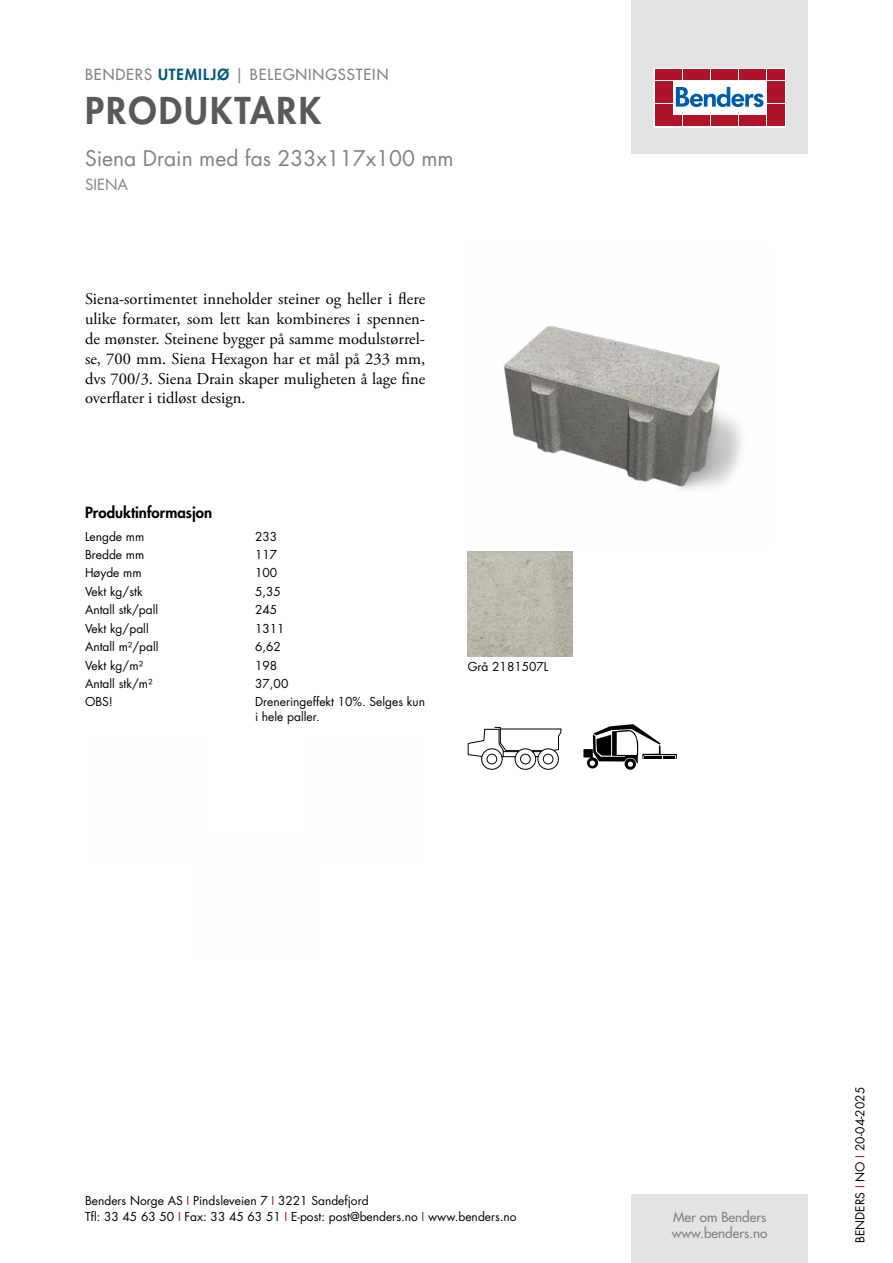
<style>
.page{position:relative;width:893px;height:1263px;background:#fff}
.page>*{position:absolute;margin:0;border:0;box-sizing:border-box;transform-origin:0 0}
.t1{font:800 36px "Futura Std";letter-spacing:.06em;color:#58595b}
.t2{font:21px "Futura Std";color:#808285}
.t3{font:16.5px/19.8px "Adobe Garamond Pro";color:#000;text-align:justify}
.t4{font:500 15px "Futura Std";letter-spacing:.06em;color:#808285}
.t5{font:800 15px "Futura Std";color:#000}
.t6{font:15px "Futura Std";color:#808285}
.t7{font:500 13.5px/16.2px "Futura Std";color:#808285}
.t8{font:12px/16.5px "Futura Std";color:#000}
.s1{font-weight:800;color:#005a7c}
.s2{color:#ae132a}
</style>
<div class="page">
<div style="left:631px;top:0;width:177px;height:153px;background:#e2e3e4"></div>
<div style="left:631px;top:1195px;width:177px;height:68px;background:#e2e3e4"></div>
<svg style="left:656px;top:70px;width:128px;height:55px;fill:#fff"></svg>
<div style="left:654px;top:68px;width:132px;height:59px;border:1px solid #fff"></div>
<div style="left:655px;top:70px;width:8px;height:10px;background:#ae132a"></div>
<div style="left:664px;top:70px;width:8px;height:10px;background:#ae132a"></div>
<div style="left:655px;top:81px;width:8px;height:10px;background:#ae132a"></div>
<div style="left:664px;top:81px;width:8px;height:10px;background:#ae132a"></div>
<div style="left:655px;top:93px;width:8px;height:10px;background:#ae132a"></div>
<div style="left:664px;top:93px;width:8px;height:10px;background:#ae132a"></div>
<div style="left:655px;top:104px;width:8px;height:11px;background:#ae132a"></div>
<div style="left:664px;top:104px;width:8px;height:11px;background:#ae132a"></div>
<div style="left:655px;top:116px;width:8px;height:10px;background:#ae132a"></div>
<div style="left:664px;top:116px;width:8px;height:10px;background:#ae132a"></div>
<div style="left:674px;top:70px;width:8px;height:10px;background:#ae132a"></div>
<div style="left:683px;top:70px;width:8px;height:10px;background:#ae132a"></div>
<div style="left:692px;top:70px;width:8px;height:10px;background:#ae132a"></div>
<div style="left:702px;top:70px;width:8px;height:10px;background:#ae132a"></div>
<div style="left:711px;top:70px;width:8px;height:10px;background:#ae132a"></div>
<div style="left:720px;top:70px;width:8px;height:10px;background:#ae132a"></div>
<div style="left:730px;top:70px;width:8px;height:10px;background:#ae132a"></div>
<div style="left:739px;top:70px;width:8px;height:10px;background:#ae132a"></div>
<div style="left:748px;top:70px;width:8px;height:10px;background:#ae132a"></div>
<div style="left:758px;top:70px;width:8px;height:10px;background:#ae132a"></div>
<div style="left:674px;top:116px;width:8px;height:10px;background:#ae132a"></div>
<div style="left:683px;top:116px;width:8px;height:10px;background:#ae132a"></div>
<div style="left:692px;top:116px;width:8px;height:10px;background:#ae132a"></div>
<div style="left:702px;top:116px;width:8px;height:10px;background:#ae132a"></div>
<div style="left:711px;top:116px;width:8px;height:10px;background:#ae132a"></div>
<div style="left:720px;top:116px;width:8px;height:10px;background:#ae132a"></div>
<div style="left:730px;top:116px;width:8px;height:10px;background:#ae132a"></div>
<div style="left:739px;top:116px;width:8px;height:10px;background:#ae132a"></div>
<div style="left:748px;top:116px;width:8px;height:10px;background:#ae132a"></div>
<div style="left:758px;top:116px;width:8px;height:10px;background:#ae132a"></div>
<div style="left:767px;top:70px;width:8px;height:10px;background:#ae132a"></div>
<div style="left:776px;top:70px;width:8px;height:10px;background:#ae132a"></div>
<div style="left:767px;top:81px;width:8px;height:10px;background:#ae132a"></div>
<div style="left:776px;top:81px;width:8px;height:10px;background:#ae132a"></div>
<div style="left:767px;top:93px;width:8px;height:10px;background:#ae132a"></div>
<div style="left:776px;top:93px;width:8px;height:10px;background:#ae132a"></div>
<div style="left:767px;top:104px;width:8px;height:11px;background:#ae132a"></div>
<div style="left:776px;top:104px;width:8px;height:11px;background:#ae132a"></div>
<div style="left:767px;top:116px;width:8px;height:10px;background:#ae132a"></div>
<div style="left:776px;top:116px;width:8px;height:10px;background:#ae132a"></div>
<svg style="left:676px;top:87px;width:87px;height:20px"></svg>
<img style="left:503px;top:326px;width:239px;height:164px">
<img style="left:468px;top:552px;width:105px;height:105px">
<svg style="left:468px;top:727px;width:93px;height:43px"></svg>
<svg style="left:625px;top:758px;width:11px;height:12px"></svg>
<svg style="left:583px;top:724px;width:94px;height:44px"></svg>
<p class="t4" style="left:85px;top:65px;width:305px">BENDERS <span class="s1">UTEMILJØ</span> | BELEGNINGSSTEIN</p>
<h1 class="t1" style="left:85px;top:87px;width:238px">PRODUKTARK</h1>
<h2 class="t2" style="left:85px;top:144px;width:370px">Siena Drain med fas 233x117x100 mm</h2>
<p class="t6" style="left:85px;top:175px;width:44px">SIENA</p>
<p class="t3" style="left:85px;top:290px;width:342px">Siena-sortimentet inneholder steiner og heller i flere ulike formater, som lett kan kombineres i spennen&shy;de mønster. Steinene bygger på samme modulstørrel&shy;se, 700 mm. Siena Hexagon har et mål på 233 mm, dvs 700/3. Siena Drain skaper muligheten å lage fine overflater i tidløst design.</p>
<p class="t5" style="left:85px;top:503px;width:129px">Produktinformasjon</p>
<p class="t8" style="left:85px;top:528px;width:61px">Lengde mm</p>
<p class="t8" style="left:255px;top:528px;width:24px">233</p>
<p class="t8" style="left:85px;top:546px;width:61px">Bredde mm</p>
<p class="t8" style="left:255px;top:546px;width:24px">117</p>
<p class="t8" style="left:85px;top:565px;width:58px">Høyde mm</p>
<p class="t8" style="left:255px;top:565px;width:24px">100</p>
<p class="t8" style="left:85px;top:583px;width:59px">Vekt kg/stk</p>
<p class="t8" style="left:255px;top:583px;width:27px">5,35</p>
<p class="t8" style="left:85px;top:602px;width:75px">Antall stk/pall</p>
<p class="t8" style="left:255px;top:602px;width:24px">245</p>
<p class="t8" style="left:85px;top:620px;width:65px">Vekt kg/pall</p>
<p class="t8" style="left:255px;top:620px;width:31px">1311</p>
<p class="t8" style="left:85px;top:639px;width:75px">Antall m²/pall</p>
<p class="t8" style="left:255px;top:639px;width:27px">6,62</p>
<p class="t8" style="left:85px;top:657px;width:60px">Vekt kg/m²</p>
<p class="t8" style="left:255px;top:657px;width:24px">198</p>
<p class="t8" style="left:85px;top:675px;width:69px">Antall stk/m²</p>
<p class="t8" style="left:255px;top:675px;width:35px">37,00</p>
<p class="t8" style="left:85px;top:694px;width:29px">OBS!</p>
<p class="t8" style="left:255px;top:695px;width:171px;line-height:14.4px">Dreneringeffekt 10%. Selges kun i hele paller.</p>
<p class="t8" style="left:468px;top:659px;width:82px">Grå 2181507L</p>
<p class="t8" style="left:85px;top:1192px;width:433px">Benders Norge AS <span class="s2">I</span> Pindsleveien 7 <span class="s2">I</span> 3221 Sandefjord<br>Tfl: 33 45 63 50 <span class="s2">I</span> Fax: 33 45 63 51 <span class="s2">I</span> E-post: post@benders.no <span class="s2">I</span> www.benders.no</p>
<p class="t7" style="left:672px;top:1209px;width:97px">Mer om Benders www.benders.no</p>
<p class="t8" style="left:852px;top:1243px;width:157px;rotate:-90deg">BENDERS <span class="s2">I</span> NO <span class="s2">I</span> 20-04-2025</p>
</div>
